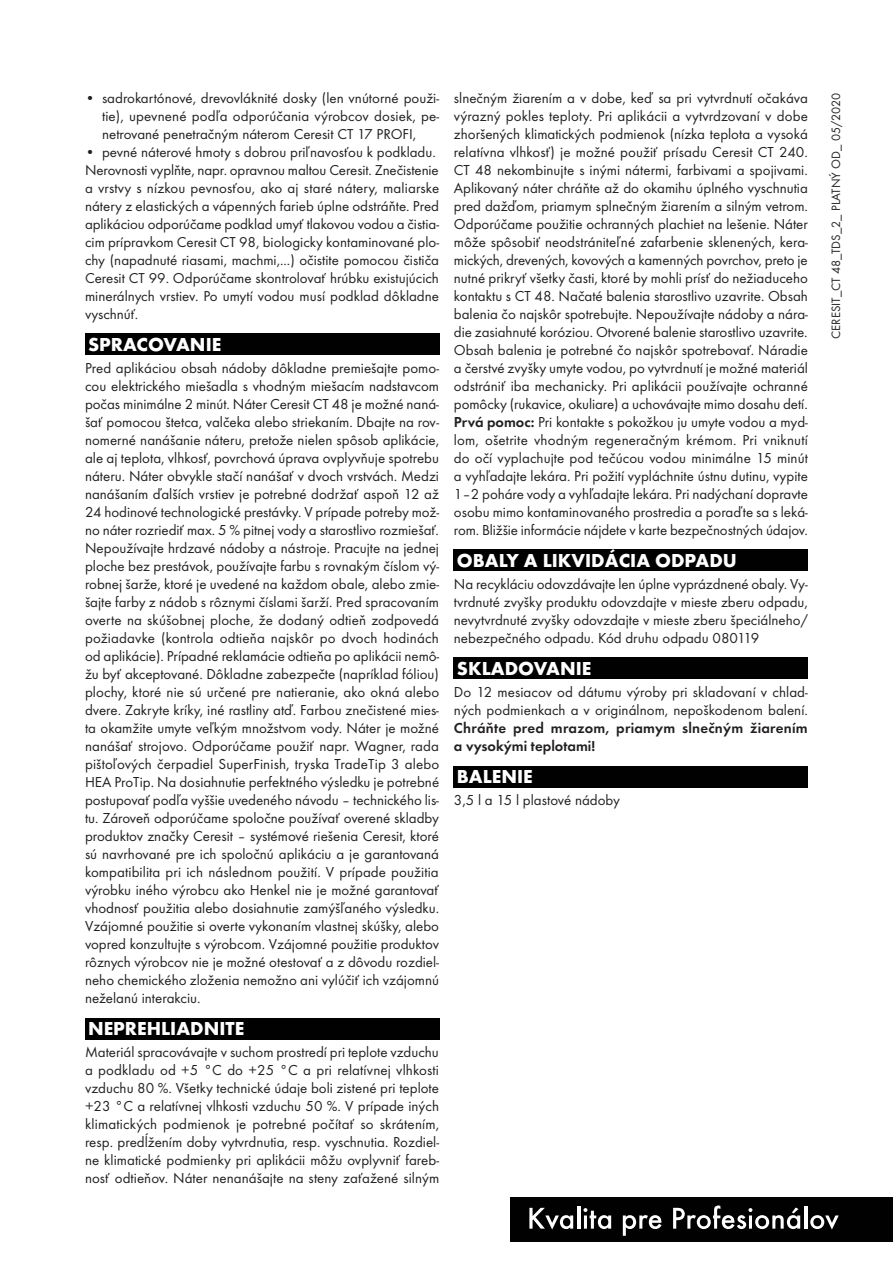
<style>
.page{position:relative;width:893px;height:1263px;background:#fff}
.page>*{position:absolute;margin:0;border:0;box-sizing:border-box;transform-origin:0 0}
.t1{font:700 19.5px "Futura TOT";color:#fff}
.t2{font:15px/18px "Futura TOT";color:#231f20;text-align:justify}
.t3{font:600 15px/18px "Futura TOT";letter-spacing:.015em;color:#231f20}
.t4{font:14.85px/18px "Futura TOT";color:#231f20;text-align:justify}
.t5{font:12.6px "Futura TOT";color:#231f20}
.s1{font-weight:600}
</style>
<div class="page">
<div style="left:510px;top:1197px;width:383px;height:44px;background:#010101"></div>
<svg style="left:529px;top:1208px;width:44px;height:21px"></svg>
<hr style="left:577px;top:1206px;width:3px;height:22px;background:#fff">
<svg style="left:583px;top:1208px;width:28px;height:21px"></svg>
<svg style="left:623px;top:1215px;width:38px;height:21px"></svg>
<svg style="left:673px;top:1205px;width:127px;height:24px"></svg>
<hr style="left:804px;top:1206px;width:3px;height:22px;background:#fff">
<svg style="left:810px;top:1215px;width:29px;height:14px"></svg>
<div style="left:85px;top:334px;width:354px;height:21px;background:#010101"></div>
<div style="left:85px;top:1018px;width:354px;height:21px;background:#010101"></div>
<div style="left:454px;top:550px;width:354px;height:21px;background:#010101"></div>
<div style="left:454px;top:658px;width:354px;height:21px;background:#010101"></div>
<div style="left:454px;top:766px;width:354px;height:21px;background:#010101"></div>
<p class="t4" style="left:102px;top:89px;width:338px;text-indent:-17px">• sadrokartónové, drevovláknité dosky (len vnútorné použi&shy;tie), upevnené podľa odporúčania výrobcov dosiek, pe&shy;netrované penetračným náterom Ceresit CT 17 PROFI,</p>
<p class="t4" style="left:85px;top:143px;width:356px;text-align:left">• pevné náterové hmoty s dobrou priľnavosťou k podkladu.<br>Nerovnosti vyplňte, napr. opravnou maltou Ceresit. Znečistenie a vrstvy s nízkou pevnosťou, ako aj staré nátery, maliarske nátery z elastických a vápenných farieb úplne odstráňte. Pred aplikáciou odporúčame podklad umyť tlakovou vodou a čistia&shy;cim prípravkom Ceresit CT 98, biologicky kontaminované plo&shy;chy (napadnuté riasami, machmi,...) očistite pomocou čističa Ceresit CT 99. Odporúčame skontrolovať hrúbku existujúcich minerálnych vrstiev. Po umytí vodou musí podklad dôkladne vyschnúť.</p>
<h1 class="t1" style="left:88px;top:332px;width:135px">SPRACOVANIE</h1>
<p class="t2" style="left:85px;top:359px;width:356px">Pred aplikáciou obsah nádoby dôkladne premiešajte pomo&shy;cou elektrického miešadla s vhodným miešacím nadstavcom počas minimálne 2 minút. Náter Ceresit CT 48 je možné naná&shy;šať pomocou štetca, valčeka alebo striekaním. Dbajte na rov&shy;nomerné nanášanie náteru, pretože nielen spôsob aplikácie, ale aj teplota, vlhkosť, povrchová úprava ovplyvňuje spotrebu náteru. Náter obvykle stačí nanášať v dvoch vrstvách. Medzi nanášaním ďalších vrstiev je potrebné dodržať aspoň 12 až 24 hodinové technologické prestávky. V prípade potreby mož&shy;no náter rozriediť max. 5 % pitnej vody a starostlivo rozmiešať.<br>Nepoužívajte hrdzavé nádoby a nástroje. Pracujte na jednej ploche bez prestávok, používajte farbu s rovnakým číslom vý&shy;robnej šarže, ktoré je uvedené na každom obale, alebo zmie&shy;šajte farby z nádob s rôznymi číslami šarží. Pred spracovaním overte na skúšobnej ploche, že dodaný odtieň zodpovedá požiadavke (kontrola odtieňa najskôr po dvoch hodinách od aplikácie). Prípadné reklamácie odtieňa po aplikácii nemô&shy;žu byť akceptované. Dôkladne zabezpečte (napríklad fóliou) plochy, ktoré nie sú určené pre natieranie, ako okná alebo dvere. Zakryte kríky, iné rastliny atď. Farbou znečistené mies&shy;ta okamžite umyte veľkým množstvom vody. Náter je možné nanášať strojovo. Odporúčame použiť napr. Wagner, rada pištoľových čerpadiel SuperFinish, tryska TradeTip 3 alebo HEA ProTip. Na dosiahnutie perfektného výsledku je potrebné postupovať podľa vyššie uvedeného návodu – technického lis&shy;tu. Zároveň odporúčame spoločne používať overené skladby produktov značky Ceresit – systémové riešenia Ceresit, ktoré sú navrhované pre ich spoločnú aplikáciu a je garantovaná kompatibilita pri ich následnom použití. V prípade použitia výrobku iného výrobcu ako Henkel nie je možné garantovať vhodnosť použitia alebo dosiahnutie zamýšľaného výsledku.<br>Vzájomné použitie si overte vykonaním vlastnej skúšky, alebo vopred konzultujte s výrobcom. Vzájomné použitie produktov rôznych výrobcov nie je možné otestovať a z dôvodu rozdiel&shy;neho chemického zloženia nemožno ani vylúčiť ich vzájomnú neželanú interakciu.</p>
<h1 class="t1" style="left:88px;top:1016px;width:158px">NEPREHLIADNITE</h1>
<p class="t2" style="left:85px;top:1043px;width:356px">Materiál spracovávajte v suchom prostredí pri teplote vzduchu a podkladu od +5 °C do +25 °C a pri relatívnej vlhkosti vzduchu 80 %. Všetky technické údaje boli zistené pri teplote +23 °C a relatívnej vlhkosti vzduchu 50 %. V prípade iných klimatických podmienok je potrebné počítať so skrátením, resp. predĺžením doby vytvrdnutia, resp. vyschnutia. Rozdiel&shy;ne klimatické podmienky pri aplikácii môžu ovplyvniť fareb&shy;nosť odtieňov. Náter nenanášajte na steny zaťažené silným</p>
<p class="t2" style="left:454px;top:89px;width:356px">slnečným žiarením a v dobe, keď sa pri vytvrdnutí očakáva výrazný pokles teploty. Pri aplikácii a vytvrdzovaní v dobe zhoršených klimatických podmienok (nízka teplota a vysoká relatívna vlhkosť) je možné použiť prísadu Ceresit CT 240.<br>CT 48 nekombinujte s inými nátermi, farbivami a spojivami.<br>Aplikovaný náter chráňte až do okamihu úplného vyschnutia pred dažďom, priamym splnečným žiarením a silným vetrom.<br>Odporúčame použitie ochranných plachiet na lešenie. Náter môže spôsobiť neodstrániteľné zafarbenie sklenených, kera&shy;mických, drevených, kovových a kamenných povrchov, preto je nutné prikryť všetky časti, ktoré by mohli prísť do nežiaduceho kontaktu s CT 48. Načaté balenia starostlivo uzavrite. Obsah balenia čo najskôr spotrebujte. Nepoužívajte nádoby a nára&shy;die zasiahnuté koróziou. Otvorené balenie starostlivo uzavrite.<br>Obsah balenia je potrebné čo najskôr spotrebovať. Náradie a čerstvé zvyšky umyte vodou, po vytvrdnutí je možné materiál odstrániť iba mechanicky. Pri aplikácii používajte ochranné pomôcky (rukavice, okuliare) a uchovávajte mimo dosahu detí.<br><span class="s1">Prvá pomoc:</span> Pri kontakte s pokožkou ju umyte vodou a myd&shy;lom, ošetrite vhodným regeneračným krémom. Pri vniknutí do očí vyplachujte pod tečúcou vodou minimálne 15 minút a vyhľadajte lekára. Pri požití vypláchnite ústnu dutinu, vypite 1–2 poháre vody a vyhľadajte lekára. Pri nadýchaní dopravte osobu mimo kontaminovaného prostredia a poraďte sa s leká&shy;rom. Bližšie informácie nájdete v karte bezpečnostných údajov.</p>
<h1 class="t1" style="left:457px;top:548px;width:282px">OBALY A LIKVIDÁCIA ODPADU</h1>
<p class="t2" style="left:454px;top:575px;width:355px">Na recykláciu odovzdávajte len úplne vyprázdnené obaly. Vy&shy;tvrdnuté zvyšky produktu odovzdajte v mieste zberu odpadu, nevytvrdnuté zvyšky odovzdajte v mieste zberu špeciálneho/ nebezpečného odpadu. Kód druhu odpadu 080119</p>
<h1 class="t1" style="left:457px;top:656px;width:136px">SKLADOVANIE</h1>
<p class="t2" style="left:454px;top:683px;width:355px">Do 12 mesiacov od dátumu výroby pri skladovaní v chlad&shy;ných podmienkach a v originálnom, nepoškodenom balení.</p>
<p class="t3" style="left:454px;top:719px;width:355px">Chráňte pred mrazom, priamym slnečným žiarením a vysokými teplotami!</p>
<h1 class="t1" style="left:457px;top:764px;width:77px">BALENIE</h1>
<p class="t2" style="left:454px;top:791px;width:168px">3,5 l a 15 l plastové nádoby</p>
<p class="t5" style="left:828px;top:339px;width:248px;rotate:-90deg">CERESIT_CT 48_TDS_2_ PLATNÝ OD_ 05/2020</p>
</div>
